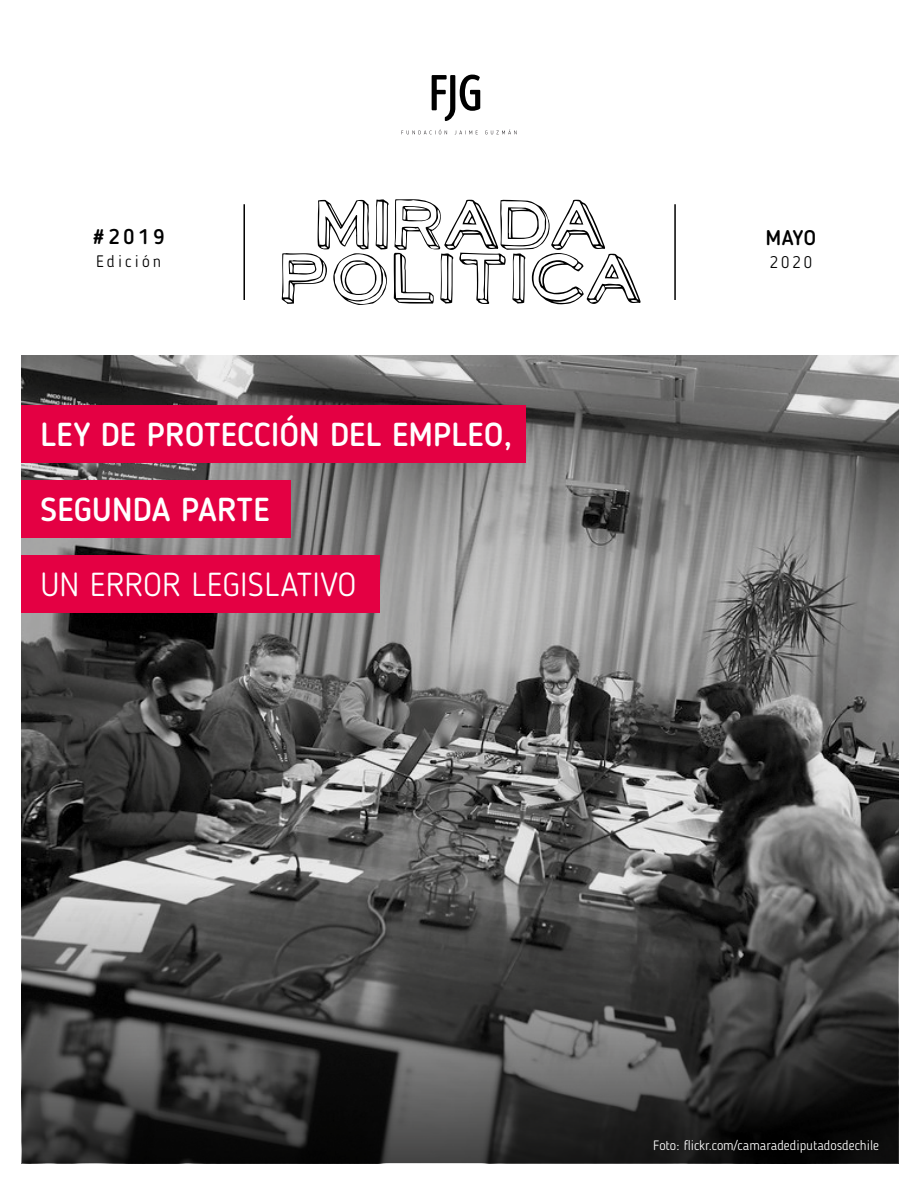
<style>
.page{position:relative;width:918px;height:1188px;background:#fff}
.page>*{position:absolute;margin:0;border:0;box-sizing:border-box;transform-origin:0 0}
.t1{font:500 33px "Blogger Sans";letter-spacing:.01em;color:#fff}
.t2{font:300 33px "Blogger Sans";letter-spacing:.01em;color:#fff}
.t3{font:500 21px "Blogger Sans";letter-spacing:.11em;color:#000}
.t4{font:300 16.5px "Blogger Sans";letter-spacing:.19em;color:#000}
.t5{font:300 13.5px "Blogger Sans";color:#fff}
</style>
<div class="page">
<hr style="left:243px;top:204px;width:2px;height:96px;background:#000">
<hr style="left:674px;top:204px;width:2px;height:96px;background:#000">
<svg style="left:432px;top:75px;width:48px;height:46px"></svg>
<svg style="left:401px;top:129px;width:46px;height:5px"></svg>
<svg style="left:455px;top:130px;width:23px;height:4px"></svg>
<svg style="left:485px;top:129px;width:32px;height:5px"></svg>
<img style="left:21px;top:356px;width:877px;height:808px">
<svg style="left:22px;top:883px;width:875px;height:280px;background:#40403f"></svg>
<svg style="left:282px;top:199px;width:359px;height:106px"></svg>
<div style="left:21px;top:406px;width:505px;height:57px;background:#e40043"></div>
<div style="left:21px;top:556px;width:359px;height:57px;background:#e40043"></div>
<div style="left:21px;top:481px;width:270px;height:57px;background:#e40043"></div>
<h2 class="t3" style="left:93px;top:224px;width:73px">#2019</h2>
<p class="t4" style="left:96px;top:251px;width:67px">Edición</p>
<h1 class="t1" style="left:40px;top:415px;width:473px">LEY DE PROTECCIÓN DEL EMPLEO,</h1>
<h1 class="t1" style="left:40px;top:490px;width:231px">SEGUNDA PARTE</h1>
<h1 class="t2" style="left:40px;top:565px;width:317px">UN ERROR LEGISLATIVO</h1>
<h2 class="t3" style="left:766px;top:225px;width:51px">MAYO</h2>
<p class="t4" style="left:770px;top:252px;width:44px">2020</p>
<p class="t5" style="left:653px;top:1138px;width:227px">Foto: flickr.com/camaradediputadosdechile</p>
</div>
